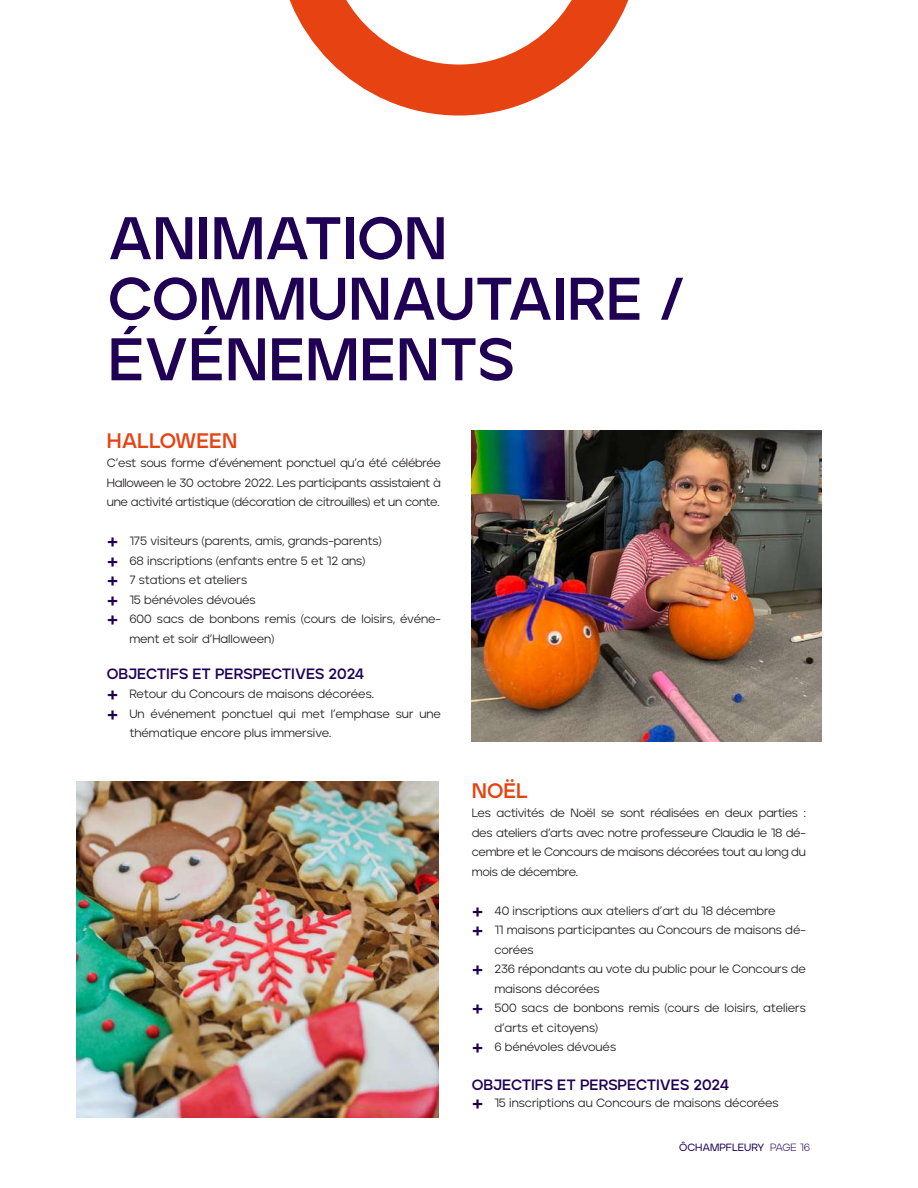
<style>
.page{position:relative;width:918px;height:1188px;background:#fff}
.page>*{position:absolute;margin:0;border:0;box-sizing:border-box;transform-origin:0 0}
.t1{font:700 60px/60.6px "Jeko";color:#1f0054}
.t2{font:700 21px "Jeko";letter-spacing:-.005em;color:#e64212}
.t3{font:700 15px "Jeko";color:#1f0054}
.t4{font:12px/19.5px "Jeko";letter-spacing:-.005em;color:#231f20;text-align:justify}
.t5{font:500 10.5px "Jeko";color:#1f0054}
.s1{font-weight:700;font-size:20.85px;color:#1f0054}
.s2{font-weight:300}
</style>
<div class="page">
<svg style="left:289px;top:0;width:340px;height:116px"></svg>
<img style="left:472px;top:431px;width:349px;height:311px">
<img style="left:76px;top:781px;width:362px;height:336px">
<h1 class="t1" style="left:108px;top:207px;width:579px">ANIMATION<br>COMMUNAUTAIRE /<br>ÉVÉNEMENTS</h1>
<h2 class="t2" style="left:107px;top:428px;width:132px">HALLOWEEN</h2>
<p class="t4" style="left:107px;top:453px;width:336px">C’est sous forme d’événement ponctuel qu’a été célébrée Halloween le 30 octobre 2022. Les participants assistaient à une activité artistique (décoration de citrouilles) et un conte.</p>
<p class="t4" style="left:107px;top:531px;width:276px"><span class="s1">+</span> 175 visiteurs (parents, amis, grands-parents)</p>
<p class="t4" style="left:107px;top:551px;width:260px"><span class="s1">+</span> 68 inscriptions (enfants entre 5 et 12 ans)</p>
<p class="t4" style="left:107px;top:570px;width:142px"><span class="s1">+</span> 7 stations et ateliers</p>
<p class="t4" style="left:107px;top:590px;width:150px"><span class="s1">+</span> 15 bénévoles dévoués</p>
<p class="t4" style="left:107px;top:609px;width:336px"><span class="s1">+</span> 600 sacs de bonbons remis (cours de loisirs, événe-</p>
<p class="t4" style="left:129px;top:629px;width:147px">ment et soir d’Halloween)</p>
<p class="t3" style="left:107px;top:664px;width:259px">OBJECTIFS ET PERSPECTIVES 2024</p>
<p class="t4" style="left:107px;top:684px;width:269px"><span class="s1">+</span> Retour du Concours de maisons décorées.</p>
<p class="t4" style="left:107px;top:704px;width:336px"><span class="s1">+</span> Un événement ponctuel qui met l’emphase sur une</p>
<p class="t4" style="left:129px;top:723px;width:203px">thématique encore plus immersive.</p>
<h2 class="t2" style="left:472px;top:778px;width:58px">NOËL</h2>
<p class="t4" style="left:472px;top:804px;width:336px">Les activités de Noël se sont réalisées en deux parties : des ateliers d’arts avec notre professeure Claudia le 18 dé&shy;cembre et le Concours de maisons décorées tout au long du mois de décembre.</p>
<p class="t4" style="left:472px;top:901px;width:305px"><span class="s1">+</span> 40 inscriptions aux ateliers d’art du 18 décembre</p>
<p class="t4" style="left:472px;top:921px;width:336px"><span class="s1">+</span> 11 maisons participantes au Concours de maisons dé-</p>
<p class="t4" style="left:494px;top:940px;width:41px">corées</p>
<p class="t4" style="left:472px;top:960px;width:336px"><span class="s1">+</span> 236 répondants au vote du public pour le Concours de</p>
<p class="t4" style="left:494px;top:979px;width:107px">maisons décorées</p>
<p class="t4" style="left:472px;top:999px;width:336px"><span class="s1">+</span> 500 sacs de bonbons remis (cours de loisirs, ateliers</p>
<p class="t4" style="left:494px;top:1018px;width:105px">d’arts et citoyens)</p>
<p class="t4" style="left:472px;top:1038px;width:146px"><span class="s1">+</span> 6 bénévoles dévoués</p>
<p class="t3" style="left:472px;top:1076px;width:259px">OBJECTIFS ET PERSPECTIVES 2024</p>
<p class="t4" style="left:472px;top:1093px;width:308px"><span class="s1">+</span> 15 inscriptions au Concours de maisons décorées</p>
<p class="t5" style="left:679px;top:1141px;width:132px">ÔCHAMPFLEURY <span class="s2">PAGE 16</span></p>
</div>
